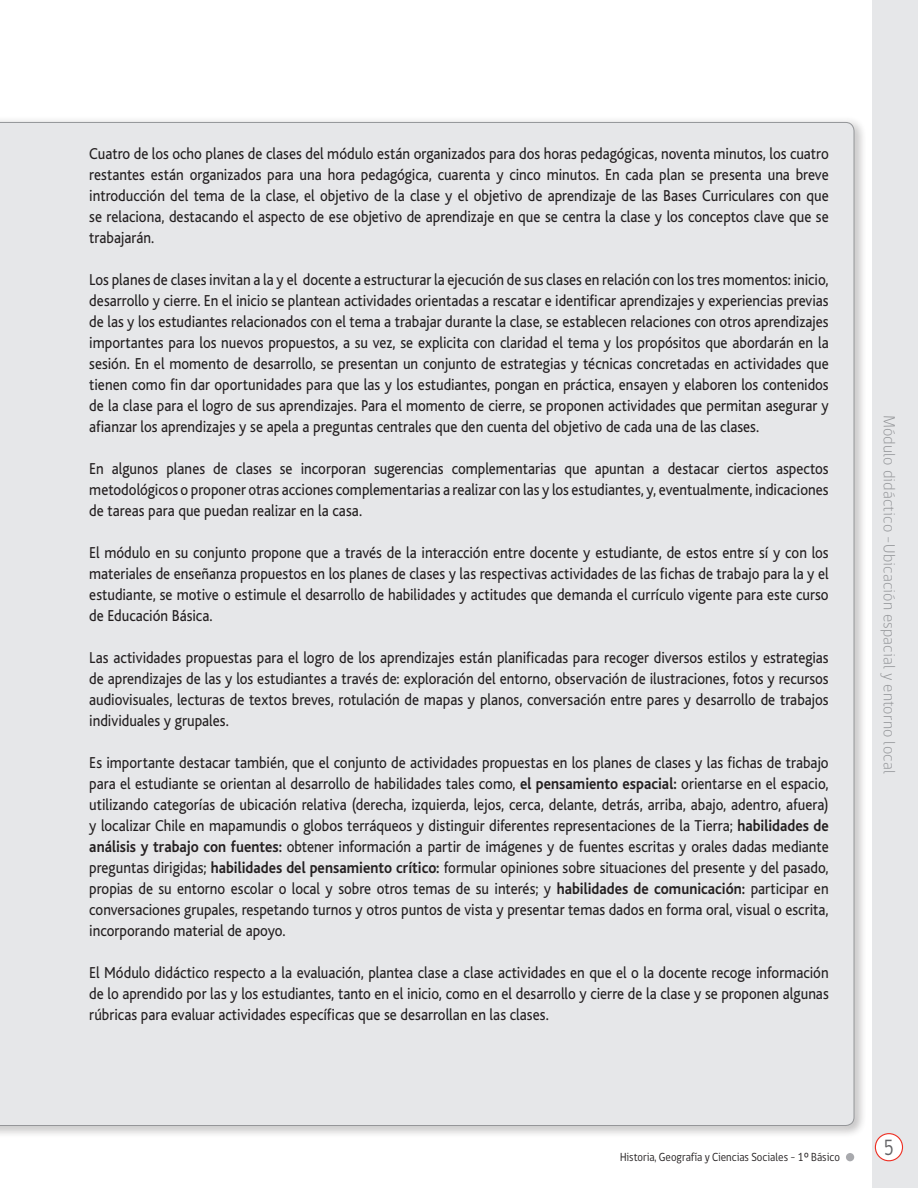
<style>
.page{position:relative;width:918px;height:1188px;background:#fff}
.page>*{position:absolute;margin:0;border:0;box-sizing:border-box;transform-origin:0 0}
.t1{font:22.5px "gob CL";color:#636366;scale:.8 1}
.t2{font:16.5px/21px "Bliss";color:#231f20;text-align:justify;scale:.9 1}
.t3{font:300 16.5px "gob CL";letter-spacing:.01em;color:#939598}
.t4{font:12px "gob CL";color:#231f20;scale:.9 1}
.s1{font-weight:700}
</style>
<div class="page">
<div style="left:873px;top:0;width:45px;height:1188px;background:#e6e7e9"></div>
<div style="left:846px;top:1153px;width:8px;height:8px;background:#a8a9ad;border-radius:50%"></div>
<div style="left:875px;top:1134px;width:28px;height:27px;background:#fff;border-radius:50%"></div>
<div style="left:875px;top:1133px;width:28px;height:28px;border:1px solid #ee2e22;border-radius:50%"></div>
<div style="left:0;top:112px;width:864px;height:1024px;background:#fff;opacity:.75"></div>
<div style="left:0;top:122px;width:854px;height:1004px;background:#e6e7e9"></div>
<p class="t2" style="left:89px;top:144px;width:823px">Cuatro de los ocho planes de clases del módulo están organizados para dos horas pedagógicas, noventa minutos, los cuatro restantes están organizados para una hora pedagógica, cuarenta y cinco minutos. En cada plan se presenta una breve introducción del tema de la clase, el objetivo de la clase y el objetivo de aprendizaje de las Bases Curriculares con que se relaciona, destacando el aspecto de ese objetivo de aprendizaje en que se centra la clase y los conceptos clave que se trabajarán.</p>
<p class="t2" style="left:89px;top:270px;width:823px">Los planes de clases invitan a la y el docente a estructurar la ejecución de sus clases en relación con los tres momentos: inicio, desarrollo y cierre. En el inicio se plantean actividades orientadas a rescatar e identificar aprendizajes y experiencias previas de las y los estudiantes relacionados con el tema a trabajar durante la clase, se establecen relaciones con otros aprendizajes importantes para los nuevos propuestos, a su vez, se explicita con claridad el tema y los propósitos que abordarán en la sesión. En el momento de desarrollo, se presentan un conjunto de estrategias y técnicas concretadas en actividades que tienen como fin dar oportunidades para que las y los estudiantes, pongan en práctica, ensayen y elaboren los contenidos de la clase para el logro de sus aprendizajes. Para el momento de cierre, se proponen actividades que permitan asegurar y afianzar los aprendizajes y se apela a preguntas centrales que den cuenta del objetivo de cada una de las clases.</p>
<p class="t2" style="left:89px;top:459px;width:823px">En algunos planes de clases se incorporan sugerencias complementarias que apuntan a destacar ciertos aspectos metodológicos o proponer otras acciones complementarias a realizar con las y los estudiantes, y, eventualmente, indicaciones de tareas para que puedan realizar en la casa.</p>
<p class="t2" style="left:89px;top:543px;width:823px">El módulo en su conjunto propone que a través de la interacción entre docente y estudiante, de estos entre sí y con los materiales de enseñanza propuestos en los planes de clases y las respectivas actividades de las fichas de trabajo para la y el estudiante, se motive o estimule el desarrollo de habilidades y actitudes que demanda el currículo vigente para este curso de Educación Básica.</p>
<p class="t2" style="left:89px;top:648px;width:823px">Las actividades propuestas para el logro de los aprendizajes están planificadas para recoger diversos estilos y estrategias de aprendizajes de las y los estudiantes a través de: exploración del entorno, observación de ilustraciones, fotos y recursos audiovisuales, lecturas de textos breves, rotulación de mapas y planos, conversación entre pares y desarrollo de trabajos individuales y grupales.</p>
<p class="t2" style="left:89px;top:753px;width:823px">Es importante destacar también, que el conjunto de actividades propuestas en los planes de clases y las fichas de trabajo para el estudiante se orientan al desarrollo de habilidades tales como, <span class="s1">el pensamiento espacial:</span> orientarse en el espacio, utilizando categorías de ubicación relativa (derecha, izquierda, lejos, cerca, delante, detrás, arriba, abajo, adentro, afuera) y localizar Chile en mapamundis o globos terráqueos y distinguir diferentes representaciones de la Tierra; <span class="s1">habilidades de análisis y trabajo con fuentes:</span> obtener información a partir de imágenes y de fuentes escritas y orales dadas mediante preguntas dirigidas; <span class="s1">habilidades del pensamiento crítico:</span> formular opiniones sobre situaciones del presente y del pasado, propias de su entorno escolar o local y sobre otros temas de su interés; y <span class="s1">habilidades de comunicación:</span> participar en conversaciones grupales, respetando turnos y otros puntos de vista y presentar temas dados en forma oral, visual o escrita, incorporando material de apoyo.</p>
<p class="t2" style="left:89px;top:963px;width:823px">El Módulo didáctico respecto a la evaluación, plantea clase a clase actividades en que el o la docente recoge información de lo aprendido por las y los estudiantes, tanto en el inicio, como en el desarrollo y cierre de la clase y se proponen algunas rúbricas para evaluar actividades específicas que se desarrollan en las clases.</p>
<p class="t3" style="left:901px;top:415px;width:361px;rotate:90deg">Módulo didáctico -Ubicación espacial y entorno local</p>
<p class="t4" style="left:620px;top:1149px;width:246px">Historia, Geografía y Ciencias Sociales - 1º Básico</p>
<h1 class="t1" style="left:884px;top:1132px;width:14px">5</h1>
</div>
